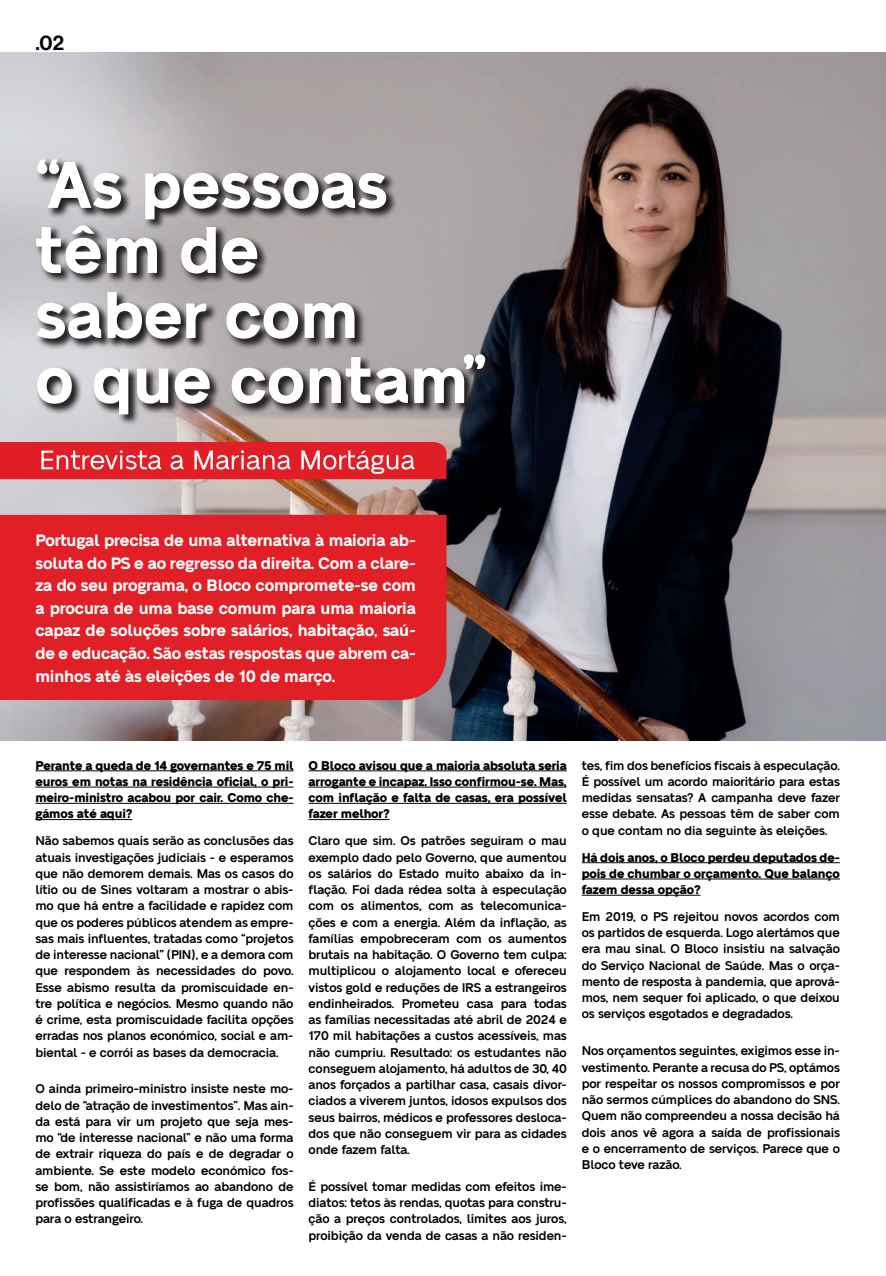
<style>
.page{position:relative;width:886px;height:1276px;background:#fff}
.page>*{position:absolute;margin:0;border:0;box-sizing:border-box;transform-origin:0 0}
.t1{font:700 65px/65px "Neue Alte Grotesk";color:#fff}
.t2{font:20px "N Haas Grotesk DS Pro 65 Md";color:#000001}
.t3{font:700 16.25px/22.5px "Neue Alte Grotesk";letter-spacing:-.01em;color:#fff;text-align:justify}
.t4{font:600 12.5px/16.2px "Neue Alte Grotesk";letter-spacing:-.01em;color:#000001;text-align:justify}
.t5{font:800 12.5px/16.2px "Neue Alte Grotesk";letter-spacing:-.01em;color:#000001;text-align:justify}
</style>
<div class="page">
<img style="left:0;top:53px;width:886px;height:688px">
<svg style="left:0;top:442px;width:446px;height:37px;background:#e43b41"></svg>
<div style="left:0;top:515px;width:446px;height:185px;background:#e11f27"></div>
<hr style="left:35px;top:770px;width:259px;height:1px;background:#000001">
<hr style="left:35px;top:787px;width:259px;height:1px;background:#000001">
<hr style="left:35px;top:803px;width:259px;height:1px;background:#000001">
<hr style="left:35px;top:819px;width:97px;height:1px;background:#000001">
<hr style="left:309px;top:770px;width:258px;height:1px;background:#000001">
<hr style="left:309px;top:787px;width:258px;height:1px;background:#000001">
<hr style="left:309px;top:803px;width:258px;height:1px;background:#000001">
<hr style="left:309px;top:819px;width:81px;height:1px;background:#000001">
<hr style="left:582px;top:862px;width:258px;height:1px;background:#000001">
<hr style="left:582px;top:878px;width:258px;height:1px;background:#000001">
<hr style="left:582px;top:895px;width:118px;height:1px;background:#000001">
<svg style="left:34px;top:158px;width:463px;height:268px;background:#8e898b"></svg>
<h2 class="t2" style="left:35px;top:31px;width:30px">.02</h2>
<h1 class="t1" style="left:35px;top:153px;width:453px">“As pessoas têm de<br>saber com<br>o que contam”</h1>
<p class="t3" style="left:35px;top:529px;width:382px">Portugal precisa de uma alternativa à maioria ab&shy;soluta do PS e ao regresso da direita. Com a clare&shy;za do seu programa, o Bloco compromete-se com a procura de uma base comum para uma maioria capaz de soluções sobre salários, habitação, saú&shy;de e educação. São estas respostas que abrem ca&shy;minhos até às eleições de 10 de março.</p>
<p class="t5" style="left:35px;top:757px;width:260px">Perante a queda de 14 governantes e 75 mil euros em notas na residência oficial, o pri&shy;meiro-ministro acabou por cair. Como che&shy;gámos até aqui?</p>
<p class="t4" style="left:35px;top:833px;width:260px">Não sabemos quais serão as conclusões das atuais investigações judiciais - e esperamos que não demorem demais. Mas os casos do lítio ou de Sines voltaram a mostrar o abis&shy;mo que há entre a facilidade e rapidez com que os poderes públicos atendem as empre&shy;sas mais influentes, tratadas como “projetos de interesse nacional” (PIN), e a demora com que respondem às necessidades do povo.<br>Esse abismo resulta da promiscuidade en&shy;tre política e negócios. Mesmo quando não é crime, esta promiscuidade facilita opções erradas nos planos económico, social e am&shy;biental - e corrói as bases da democracia.</p>
<p class="t4" style="left:35px;top:1081px;width:260px">O ainda primeiro-ministro insiste neste mo&shy;delo de “atração de investimentos”. Mas ain&shy;da está para vir um projeto que seja mes&shy;mo “de interesse nacional” e não uma forma de extrair riqueza do país e de degradar o ambiente. Se este modelo económico fos&shy;se bom, não assistiríamos ao abandono de profissões qualificadas e à fuga de quadros para o estrangeiro.</p>
<p class="t5" style="left:309px;top:757px;width:260px">O Bloco avisou que a maioria absoluta seria arrogante e incapaz. Isso confirmou-se. Mas, com inflação e falta de casas, era possível fazer melhor?</p>
<p class="t4" style="left:309px;top:833px;width:260px">Claro que sim. Os patrões seguiram o mau exemplo dado pelo Governo, que aumentou os salários do Estado muito abaixo da in&shy;flação. Foi dada rédea solta à especulação com os alimentos, com as telecomunica&shy;ções e com a energia. Além da inflação, as famílias empobreceram com os aumentos brutais na habitação. O Governo tem culpa: multiplicou o alojamento local e ofereceu vistos gold e reduções de IRS a estrangeiros endinheirados. Prometeu casa para todas as famílias necessitadas até abril de 2024 e 170 mil habitações a custos acessíveis, mas não cumpriu. Resultado: os estudantes não conseguem alojamento, há adultos de 30, 40 anos forçados a partilhar casa, casais divor&shy;ciados a viverem juntos, idosos expulsos dos seus bairros, médicos e professores desloca&shy;dos que não conseguem vir para as cidades onde fazem falta.</p>
<p class="t4" style="left:309px;top:1178px;width:260px">É possível tomar medidas com efeitos ime&shy;diatos: tetos às rendas, quotas para constru&shy;ção a preços controlados, limites aos juros, proibição da venda de casas a não residen-</p>
<p class="t4" style="left:582px;top:757px;width:260px">tes, fim dos benefícios fiscais à especulação.<br>É possível um acordo maioritário para estas medidas sensatas? A campanha deve fazer esse debate. As pessoas têm de saber com o que contam no dia seguinte às eleições.</p>
<p class="t5" style="left:582px;top:849px;width:260px">Há dois anos, o Bloco perdeu deputados de&shy;pois de chumbar o orçamento. Que balanço fazem dessa opção?</p>
<p class="t4" style="left:582px;top:908px;width:260px">Em 2019, o PS rejeitou novos acordos com os partidos de esquerda. Logo alertámos que era mau sinal. O Bloco insistiu na salvação do Serviço Nacional de Saúde. Mas o orça&shy;mento de resposta à pandemia, que aprová&shy;mos, nem sequer foi aplicado, o que deixou os serviços esgotados e degradados.</p>
<p class="t4" style="left:582px;top:1043px;width:260px">Nos orçamentos seguintes, exigimos esse in&shy;vestimento. Perante a recusa do PS, optámos por respeitar os nossos compromissos e por não sermos cúmplices do abandono do SNS.<br>Quem não compreendeu a nossa decisão há dois anos vê agora a saída de profissionais e o encerramento de serviços. Parece que o Bloco teve razão.</p>
</div>
